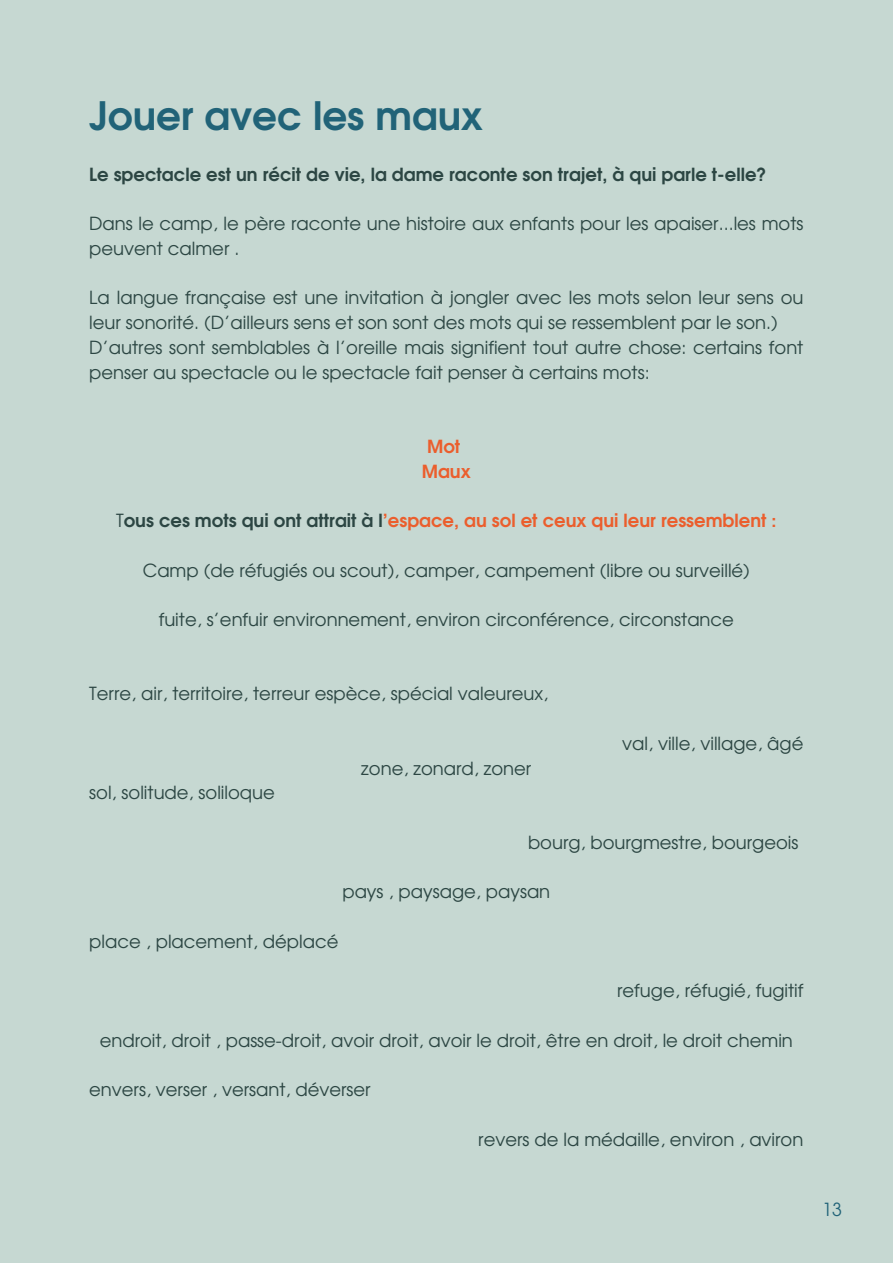
<style>
.page{position:relative;width:893px;height:1264px;background:#fff}
.page>*{position:absolute;margin:0;border:0;box-sizing:border-box;transform-origin:0 0}
.t1{font:700 39px "Te X Gyre Adventor";color:#216378}
.t2{font:18px/24.8px "Te X Gyre Adventor";color:#2c4643}
.t3{font:700 18px/24.8px "Te X Gyre Adventor";color:#eb5e2d}
.t4{font:700 18px "Te X Gyre Adventor";color:#2c4643}
.t5{font:18px "Te X Gyre Adventor";color:#216378}
.s1{font-weight:400;color:#2c4643}
.s2{color:#2c4643}
</style>
<div class="page">
<div style="left:0;top:0;width:892px;height:1262px;background:#c6d8d2"></div>
<h1 class="t1" style="left:89px;top:82px;width:395px">Jouer avec les maux</h1>
<p class="t4" style="left:89px;top:158px;width:678px">Le spectacle est un récit de vie, la dame raconte son trajet, à qui parle t-elle?</p>
<p class="t2" style="left:89px;top:210px;width:715px">Dans le camp, le père raconte une histoire aux enfants pour les apaiser...les mots peuvent calmer .</p>
<p class="t2" style="left:89px;top:284px;width:715px">La langue française est une invitation à jongler avec les mots selon leur sens ou leur sonorité. (D’ailleurs sens et son sont des mots qui se ressemblent par le son.)<br>D’autres sont semblables à l’oreille mais signifient tout autre chose: certains font penser au spectacle ou le spectacle fait penser à certains mots:</p>
<p class="t3" style="left:422px;top:432px;width:50px">Mot<br>Maux</p>
<p class="t3" style="left:116px;top:506px;width:662px"><span class="s1">T</span><span class="s2">ous ces mots qui ont attrait à l</span>’espace, au sol et ceux qui leur ressemblent :</p>
<p class="t2" style="left:143px;top:556px;width:608px">Camp (de réfugiés ou scout), camper, campement (libre ou surveillé)</p>
<p class="t2" style="left:159px;top:606px;width:576px">fuite, s’enfuir environnement, environ circonférence, circonstance</p>
<p class="t2" style="left:89px;top:680px;width:460px">Terre, air, territoire, terreur espèce, spécial valeureux,</p>
<p class="t2" style="left:89px;top:779px;width:187px">sol, solitude, soliloque</p>
<p class="t2" style="left:361px;top:754px;width:171px">zone, zonard, zoner</p>
<p class="t2" style="left:622px;top:729px;width:183px">val, ville, village, âgé</p>
<p class="t2" style="left:528px;top:828px;width:272px">bourg, bourgmestre, bourgeois</p>
<p class="t2" style="left:342px;top:878px;width:209px">pays , paysage, paysan</p>
<p class="t2" style="left:89px;top:927px;width:250px">place , placement, déplacé</p>
<p class="t2" style="left:617px;top:977px;width:188px">refuge, réfugié, fugitif</p>
<p class="t2" style="left:100px;top:1026px;width:694px">endroit, droit , passe-droit, avoir droit, avoir le droit, être en droit, le droit chemin</p>
<p class="t2" style="left:89px;top:1076px;width:283px">envers, verser , versant, déverser</p>
<p class="t2" style="left:478px;top:1125px;width:326px">revers de la médaille, environ , aviron</p>
<p class="t5" style="left:822px;top:1195px;width:21px">13</p>
</div>
